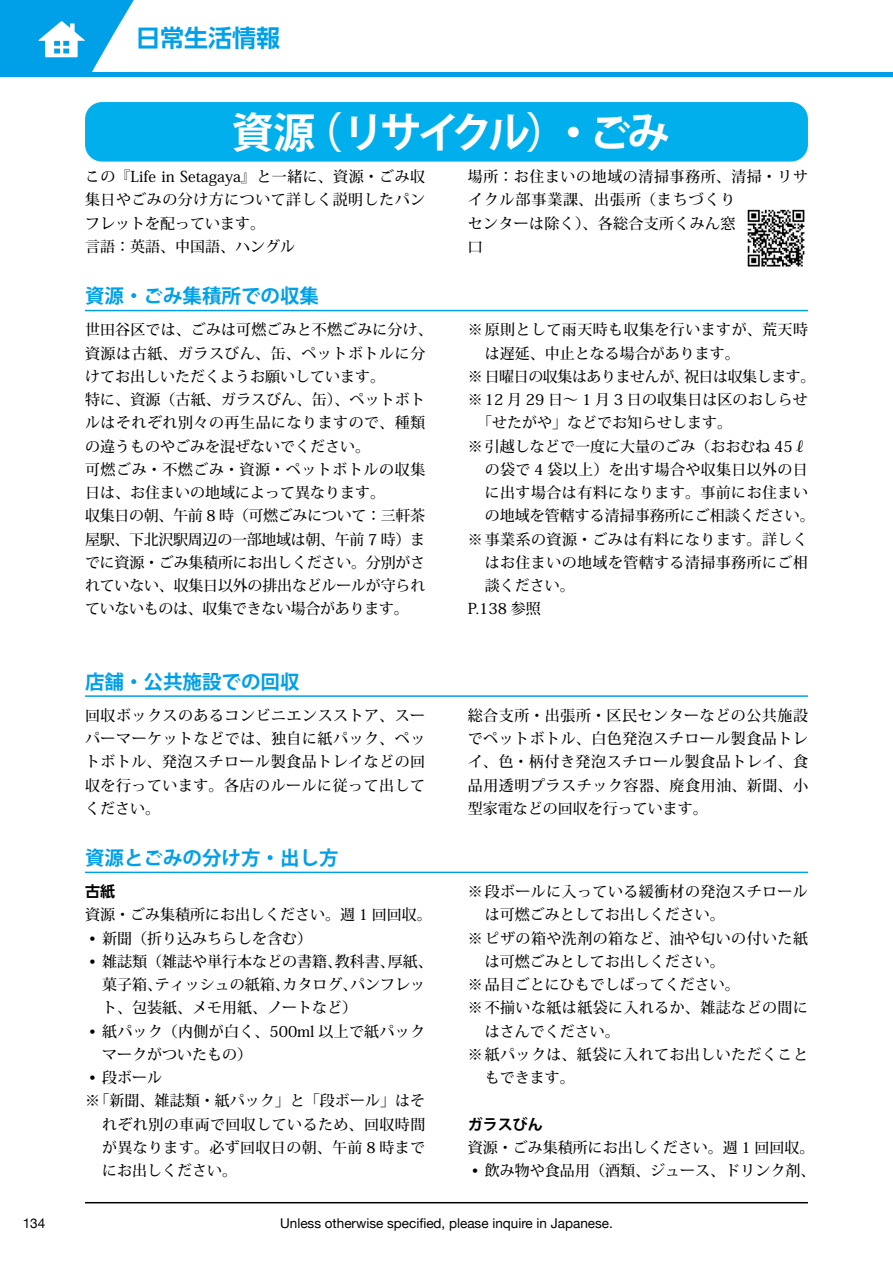
<style>
.page{position:relative;width:893px;height:1263px;background:#fff}
.page>*{position:absolute;margin:0;border:0;box-sizing:border-box;transform-origin:0 0}
.t1{font:700 42px "Koz Go Pr 6 N";letter-spacing:-.11em;color:#fff}
.t2{font:700 24px "UD Shin Go Pro De";color:#00a0e9}
.t3{font:700 19.5px "Koz Go Pr 6 N";color:#00a0e9}
.t4{font:500 15px/23.2px "Koz Min Pro";letter-spacing:.005em;color:#000}
.t5{font:500 15px "Koz Min Pro";letter-spacing:.03em;color:#000}
.t6{font:500 15px "Koz Min Pro";letter-spacing:.025em;color:#000}
.t7{font:500 15px/23.2px "Koz Min Pro";letter-spacing:.04em;color:#000}
.t8{font:500 15px "Koz Min Pro";letter-spacing:-.03em;color:#000}
.t9{font:700 15px "Koz Go Pr 6 N";color:#000}
.t10{font:700 15px "UD Shin Go Pro De";color:#000}
.t11{font:13.5px "Helvetica Neue";color:#000}
</style>
<div class="page">
<hr style="left:85px;top:1202px;width:723px;height:1px;background:#000">
<div style="left:0;top:72px;width:893px;height:5px;background:#00a0e9"></div>
<svg style="left:0;top:0;width:134px;height:72px"></svg>
<div style="left:85px;top:102px;width:723px;height:60px;background:#00afec;border-radius:17px"></div>
<hr style="left:85px;top:310px;width:723px;height:1px;background:#00a0e9">
<hr style="left:85px;top:695px;width:723px;height:2px;background:#00a0e9">
<hr style="left:85px;top:872px;width:723px;height:1px;background:#00a0e9">
<img style="left:747px;top:209px;width:58px;height:58px">
<p class="t11" style="left:23px;top:1213px;width:24px">134</p>
<h2 class="t2" style="left:136px;top:19px;width:145px">日常生活情報</h2>
<h1 class="t1" style="left:232px;top:109px;width:439px">資源（リサイクル）・ごみ</h1>
<p class="t4" style="left:85px;top:165px;width:342px">この『Life in Setagaya』と一緒に、資源・ごみ収集日やごみの分け方について詳しく説明したパンフレットを配っています。<br>言語：英語、中国語、ハングル</p>
<p class="t7" style="left:468px;top:165px;width:342px">場所：お住まいの地域の清掃事務所、清掃・リサイクル部事業課、出張所（まちづくり<br>センターは除く）、各総合支所くみん窓<br>口</p>
<h3 class="t3" style="left:85px;top:285px;width:235px">資源・ごみ集積所での収集</h3>
<p class="t4" style="left:85px;top:318px;width:349px">世田谷区では、ごみは可燃ごみと不燃ごみに分け、資源は古紙、ガラスびん、缶、ペットボトルに分けてお出しいただくようお願いしています。<br>特に、資源（古紙、ガラスびん、缶）、ペットボトルはそれぞれ別々の再生品になりますので、種類の違うものやごみを混ぜないでください。<br>可燃ごみ・不燃ごみ・資源・ペットボトルの収集日は、お住まいの地域によって異なります。<br>収集日の朝、午前 8 時（可燃ごみについて：三軒茶屋駅、下北沢駅周辺の一部地域は朝、午前 7 時）までに資源・ごみ集積所にお出しください。分別がされていない、収集日以外の排出などルールが守られていないものは、収集できない場合があります。</p>
<p class="t5" style="left:468px;top:319px;width:342px">※ 原則として雨天時も収集を行いますが、荒天時</p>
<p class="t4" style="left:485px;top:341px;width:256px">は遅延、中止となる場合があります。</p>
<p class="t8" style="left:468px;top:365px;width:349px">※ 日曜日の収集はありませんが、祝日は収集します。</p>
<p class="t4" style="left:468px;top:387px;width:342px">※ 12 月 29 日～ 1 月 3 日の収集日は区のおしらせ</p>
<p class="t4" style="left:477px;top:411px;width:256px">「せたがや」などでお知らせします。</p>
<p class="t4" style="left:468px;top:434px;width:342px">※ 引越しなどで一度に大量のごみ（おおむね 45ℓ</p>
<p class="t6" style="left:485px;top:458px;width:325px">の袋で 4 袋以上）を出す場合や収集日以外の日</p>
<p class="t5" style="left:485px;top:482px;width:325px">に出す場合は有料になります。事前にお住まい</p>
<p class="t4" style="left:485px;top:504px;width:331px">の地域を管轄する清掃事務所にご相談ください。</p>
<p class="t5" style="left:468px;top:528px;width:342px">※ 事業系の資源・ごみは有料になります。詳しく</p>
<p class="t6" style="left:485px;top:551px;width:325px">はお住まいの地域を管轄する清掃事務所にご相</p>
<p class="t4" style="left:485px;top:573px;width:91px">談ください。</p>
<p class="t4" style="left:468px;top:597px;width:74px">P.138 参照</p>
<h3 class="t3" style="left:85px;top:671px;width:216px">店舗・公共施設での回収</h3>
<p class="t4" style="left:85px;top:703px;width:342px;text-align:justify">回収ボックスのあるコンビニエンスストア、スーパーマーケットなどでは、独自に紙パック、ペットボトル、発泡スチロール製食品トレイなどの回収を行っています。各店のルールに従って出してください。</p>
<p class="t4" style="left:468px;top:703px;width:342px;text-align:justify">総合支所・出張所・区民センターなどの公共施設でペットボトル、白色発泡スチロール製食品トレイ、色・柄付き発泡スチロール製食品トレイ、食品用透明プラスチック容器、廃食用油、新聞、小型家電などの回収を行っています。</p>
<h3 class="t3" style="left:85px;top:847px;width:255px">資源とごみの分け方・出し方</h3>
<p class="t10" style="left:85px;top:879px;width:31px">古紙</p>
<p class="t4" style="left:85px;top:903px;width:348px">資源・ごみ集積所にお出しください。週 1 回回収。</p>
<p class="t4" style="left:89px;top:926px;width:224px">• 新聞（折り込みちらしを含む）</p>
<p class="t4" style="left:102px;top:949px;width:332px;text-indent:-13px">• 雑誌類（雑誌や単行本などの書籍、教科書、厚紙、菓子箱、ティッシュの紙箱、カタログ、パンフレット、包装紙、メモ用紙、ノートなど）</p>
<p class="t4" style="left:102px;top:1019px;width:325px;text-indent:-13px">• 紙パック（内側が白く、500ml 以上で紙パックマークがついたもの）</p>
<p class="t4" style="left:89px;top:1065px;width:74px">• 段ボール</p>
<p class="t4" style="left:85px;top:1089px;width:342px">※ 「新聞、雑誌類・紙パック」と「段ボール」はそ</p>
<p class="t5" style="left:102px;top:1113px;width:325px">れぞれ別の車両で回収しているため、回収時間</p>
<p class="t6" style="left:102px;top:1136px;width:325px">が異なります。必ず回収日の朝、午前 8 時まで</p>
<p class="t4" style="left:102px;top:1158px;width:136px">にお出しください。</p>
<p class="t6" style="left:468px;top:881px;width:342px">※ 段ボールに入っている緩衝材の発泡スチロール</p>
<p class="t4" style="left:485px;top:903px;width:241px">は可燃ごみとしてお出しください。</p>
<p class="t5" style="left:468px;top:927px;width:342px">※ ピザの箱や洗剤の箱など、油や匂いの付いた紙</p>
<p class="t4" style="left:485px;top:949px;width:241px">は可燃ごみとしてお出しください。</p>
<p class="t4" style="left:468px;top:972px;width:274px">※ 品目ごとにひもでしばってください。</p>
<p class="t5" style="left:468px;top:997px;width:342px">※ 不揃いな紙は紙袋に入れるか、雑誌などの間に</p>
<p class="t4" style="left:485px;top:1019px;width:136px">はさんでください。</p>
<p class="t5" style="left:468px;top:1043px;width:342px">※ 紙パックは、紙袋に入れてお出しいただくこと</p>
<p class="t4" style="left:485px;top:1065px;width:91px">もできます。</p>
<p class="t9" style="left:468px;top:1116px;width:76px">ガラスびん</p>
<p class="t4" style="left:468px;top:1135px;width:348px">資源・ごみ集積所にお出しください。週 1 回回収。</p>
<p class="t4" style="left:472px;top:1158px;width:345px">• 飲み物や食品用（酒類、ジュース、ドリンク剤、</p>
<p class="t11" style="left:280px;top:1213px;width:334px">Unless otherwise specified, please inquire in Japanese.</p>
</div>
